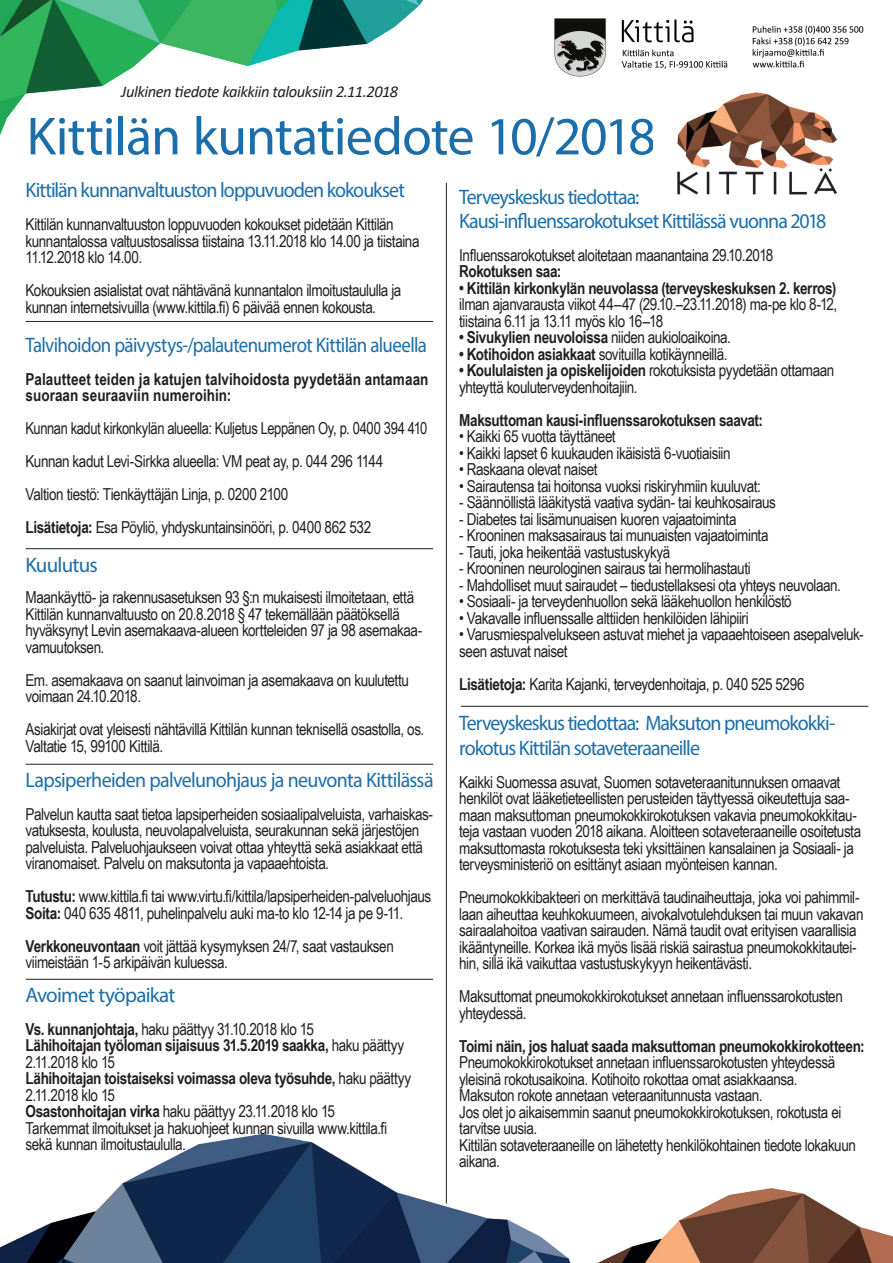
<style>
.page{position:relative;width:893px;height:1263px;background:#fff}
.page>*{position:absolute;margin:0;border:0;box-sizing:border-box;transform-origin:0 0}
.t1{font:54px "Myriad Pro";letter-spacing:-.02em;color:#1b6ea9}
.t2{font:21px/24px "Myriad Pro";letter-spacing:-.045em;color:#1b6ea9;scale:.95 1}
.t3{font:21px "Myriad Pro";letter-spacing:-.045em;color:#1b6ea9;scale:.9 1}
.t4{font:21px "Myriad Pro";letter-spacing:-.045em;color:#1b6ea9}
.t5{font:16.5px/16.5px "Arial Narrow";letter-spacing:-.03em;color:#231f20}
.t6{font:700 16.5px "Arial Narrow";letter-spacing:-.02em;color:#231f20}
.t7{font:16.5px/33px "Arial Narrow";letter-spacing:-.03em;color:#231f20;scale:.96 1}
.t8{font:700 16.5px/16.5px "Arial Narrow";letter-spacing:.005em;color:#231f20}
.t9{font:italic 16.5px "Calibri";letter-spacing:-.03em;color:#231f20}
.s1{font-weight:700}
.s2{font-weight:400}
</style>
<div class="page">
<img style="left:0;top:0;width:423px;height:135px">
<hr style="left:446px;top:183px;width:1px;height:1020px;background:#231f20">
<img style="left:554px;top:18px;width:310px;height:59px">
<img style="left:0;top:1131px;width:893px;height:132px">
<img style="left:677px;top:92px;width:160px;height:103px">
<hr style="left:26px;top:548px;width:407px;height:1px;background:#231f20">
<hr style="left:26px;top:979px;width:407px;height:1px;background:#231f20">
<hr style="left:26px;top:321px;width:407px;height:1px;background:#231f20">
<hr style="left:26px;top:764px;width:407px;height:1px;background:#231f20">
<hr style="left:461px;top:706px;width:407px;height:1px;background:#231f20">
<p class="t9" style="left:121px;top:80px;width:278px">Julkinen tiedote kaikkiin talouksiin 2.11.2018</p>
<h1 class="t1" style="left:27px;top:103px;width:631px">Kittilän kuntatiedote 10/2018</h1>
<p class="t2" style="left:26px;top:178px;width:401px">Kittilän kunnanvaltuuston loppuvuoden kokoukset</p>
<p class="t5" style="left:26px;top:215px;width:395px">Kittilän kunnanvaltuuston loppuvuoden kokoukset pidetään Kittilän kunnantalossa valtuustosalissa tiistaina 13.11.2018 klo 14.00 ja tiistaina<br>11.12.2018 klo 14.00.</p>
<p class="t5" style="left:26px;top:281px;width:377px">Kokouksien asialistat ovat nähtävänä kunnantalon ilmoitustaululla ja kunnan internetsivuilla (www.kittila.fi) 6 päivää ennen kokousta.</p>
<p class="t3" style="left:26px;top:332px;width:447px">Talvihoidon päivystys-/palautenumerot Kittilän alueella</p>
<p class="t8" style="left:26px;top:370px;width:404px">Palautteet teiden ja katujen talvihoidosta pyydetään antamaan suoraan seuraaviin numeroihin:</p>
<p class="t7" style="left:26px;top:411px;width:420px">Kunnan kadut kirkonkylän alueella: Kuljetus Leppänen Oy, p. 0400 394 410<br>Kunnan kadut Levi-Sirkka alueella: VM peat ay, p. 044 296 1144<br>Valtion tiestö: Tienkäyttäjän Linja, p. 0200 2100<br><span class="s1">Lisätietoja:</span> Esa Pöyliö, yhdyskuntainsinööri, p. 0400 862 532</p>
<p class="t4" style="left:26px;top:552px;width:74px">Kuulutus</p>
<p class="t5" style="left:26px;top:589px;width:398px">Maankäyttö- ja rakennusasetuksen 93 §:n mukaisesti ilmoitetaan, että Kittilän kunnanvaltuusto on 20.8.2018 § 47 tekemällään päätöksellä hyväksynyt Levin asemakaava-alueen kortteleiden 97 ja 98 asemakaa&shy;vamuutoksen.</p>
<p class="t5" style="left:26px;top:671px;width:385px">Em. asemakaava on saanut lainvoiman ja asemakaava on kuulutettu voimaan 24.10.2018.</p>
<p class="t5" style="left:26px;top:721px;width:400px">Asiakirjat ovat yleisesti nähtävillä Kittilän kunnan teknisellä osastolla, os.<br>Valtatie 15, 99100 Kittilä.</p>
<p class="t2" style="left:26px;top:767px;width:431px">Lapsiperheiden palvelunohjaus ja neuvonta Kittilässä</p>
<p class="t5" style="left:26px;top:805px;width:409px">Palvelun kautta saat tietoa lapsiperheiden sosiaalipalveluista, varhaiskas&shy;vatuksesta, koulusta, neuvolapalveluista, seurakunnan sekä järjestöjen palveluista. Palveluohjaukseen voivat ottaa yhteyttä sekä asiakkaat että viranomaiset. Palvelu on maksutonta ja vapaaehtoista.</p>
<p class="t5" style="left:26px;top:887px;width:407px"><span class="s1">Tutustu:</span> www.kittila.fi tai www.virtu.fi/kittila/lapsiperheiden-palveluohjaus<br><span class="s1">Soita:</span> 040 635 4811, puhelinpalvelu auki ma-to klo 12-14 ja pe 9-11.</p>
<p class="t5" style="left:26px;top:937px;width:370px"><span class="s1">Verkkoneuvontaan</span> voit jättää kysymyksen 24/7, saat vastauksen viimeistään 1-5 arkipäivän kuluessa.</p>
<p class="t4" style="left:26px;top:982px;width:151px">Avoimet työpaikat</p>
<p class="t5" style="left:26px;top:1020px;width:387px"><span class="s1">Vs. kunnanjohtaja,</span> haku päättyy 31.10.2018 klo 15<br><span class="s1">Lähihoitajan työloman sijaisuus 31.5.2019 saakka,</span> haku päättyy 2.11.2018 klo 15<br><span class="s1">Lähihoitajan toistaiseksi voimassa oleva työsuhde,</span> haku päättyy 2.11.2018 klo 15<br><span class="s1">Osastonhoitajan virka</span> haku päättyy 23.11.2018 klo 15<br>Tarkemmat ilmoitukset ja hakuohjeet kunnan sivuilla www.kittila.fi sekä kunnan ilmoitustaululla.</p>
<p class="t2" style="left:459px;top:185px;width:388px">Terveyskeskus tiedottaa:<br>Kausi-influenssarokotukset Kittilässä vuonna 2018</p>
<p class="t5" style="left:459px;top:246px;width:316px">Influenssarokotukset aloitetaan maanantaina 29.10.2018</p>
<p class="t6" style="left:459px;top:259px;width:104px">Rokotuksen saa:</p>
<p class="t6" style="left:459px;top:276px;width:378px">• Kittilän kirkonkylän neuvolassa (terveyskeskuksen 2. kerros)</p>
<p class="t5" style="left:459px;top:296px;width:379px">ilman ajanvarausta viikot 44–47 (29.10.–23.11.2018) ma-pe klo 8-12, tiistaina 6.11 ja 13.11 myös klo 16–18</p>
<p class="t6" style="left:459px;top:325px;width:273px">• Sivukylien neuvoloissa <span class="s2">niiden aukioloaikoina.</span></p>
<p class="t5" style="left:459px;top:345px;width:270px"><span class="s1">• Kotihoidon asiakkaat</span> sovituilla kotikäynneillä.</p>
<p class="t5" style="left:459px;top:362px;width:377px"><span class="s1">• Koululaisten ja opiskelijoiden</span> rokotuksista pyydetään ottamaan yhteyttä kouluterveydenhoitajiin.</p>
<p class="t6" style="left:459px;top:408px;width:305px">Maksuttoman kausi-influenssarokotuksen saavat:</p>
<p class="t5" style="left:459px;top:428px;width:158px">• Kaikki 65 vuotta täyttäneet</p>
<p class="t5" style="left:459px;top:444px;width:273px">• Kaikki lapset 6 kuukauden ikäisistä 6-vuotiaisiin</p>
<p class="t5" style="left:459px;top:461px;width:140px">• Raskaana olevat naiset</p>
<p class="t5" style="left:459px;top:477px;width:303px">• Sairautensa tai hoitonsa vuoksi riskiryhmiin kuuluvat:</p>
<p class="t5" style="left:459px;top:494px;width:318px">- Säännöllistä lääkitystä vaativa sydän- tai keuhkosairaus</p>
<p class="t5" style="left:459px;top:510px;width:279px">- Diabetes tai lisämunuaisen kuoren vajaatoiminta</p>
<p class="t5" style="left:459px;top:527px;width:311px">- Krooninen maksasairaus tai munuaisten vajaatoiminta</p>
<p class="t5" style="left:459px;top:543px;width:213px">- Tauti, joka heikentää vastustuskykyä</p>
<p class="t5" style="left:459px;top:560px;width:293px">- Krooninen neurologinen sairaus tai hermolihastauti</p>
<p class="t5" style="left:459px;top:576px;width:383px">- Mahdolliset muut sairaudet – tiedustellaksesi ota yhteys neuvolaan.</p>
<p class="t5" style="left:459px;top:593px;width:334px">• Sosiaali- ja terveydenhuollon sekä lääkehuollon henkilöstö</p>
<p class="t5" style="left:459px;top:609px;width:291px">• Vakavalle influenssalle alttiiden henkilöiden lähipiiri</p>
<p class="t5" style="left:459px;top:626px;width:406px">• Varusmiespalvelukseen astuvat miehet ja vapaaehtoiseen asepalveluk&shy;seen astuvat naiset</p>
<p class="t5" style="left:459px;top:675px;width:347px"><span class="s1">Lisätietoja:</span> Karita Kajanki, terveydenhoitaja, p. 040 525 5296</p>
<p class="t2" style="left:459px;top:711px;width:397px">Terveyskeskus tiedottaa: Maksuton pneumokokki&shy;rokotus Kittilän sotaveteraaneille</p>
<p class="t5" style="left:459px;top:773px;width:403px">Kaikki Suomessa asuvat, Suomen sotaveteraanitunnuksen omaavat henkilöt ovat lääketieteellisten perusteiden täyttyessä oikeutettuja saa&shy;maan maksuttoman pneumokokkirokotuksen vakavia pneumokokkitau&shy;teja vastaan vuoden 2018 aikana. Aloitteen sotaveteraaneille osoitetusta maksuttomasta rokotuksesta teki yksittäinen kansalainen ja Sosiaali- ja terveysministeriö on esittänyt asiaan myönteisen kannan.</p>
<p class="t5" style="left:459px;top:888px;width:406px">Pneumokokkibakteeri on merkittävä taudinaiheuttaja, joka voi pahimmil&shy;laan aiheuttaa keuhkokuumeen, aivokalvotulehduksen tai muun vakavan sairaalahoitoa vaativan sairauden. Nämä taudit ovat erityisen vaarallisia ikääntyneille. Korkea ikä myös lisää riskiä sairastua pneumokokkitautei&shy;hin, sillä ikä vaikuttaa vastustuskykyyn heikentävästi.</p>
<p class="t5" style="left:459px;top:987px;width:385px">Maksuttomat pneumokokkirokotukset annetaan influenssarokotusten yhteydessä.</p>
<p class="t6" style="left:459px;top:1033px;width:407px">Toimi näin, jos haluat saada maksuttoman pneumokokkirokotteen:</p>
<p class="t5" style="left:459px;top:1053px;width:398px">Pneumokokkirokotukset annetaan influenssarokotusten yhteydessä yleisinä rokotusaikoina. Kotihoito rokottaa omat asiakkaansa.<br>Maksuton rokote annetaan veteraanitunnusta vastaan.<br>Jos olet jo aikaisemmin saanut pneumokokkirokotuksen, rokotusta ei tarvitse uusia.<br>Kittilän sotaveteraaneille on lähetetty henkilökohtainen tiedote lokakuun aikana.</p>
</div>
